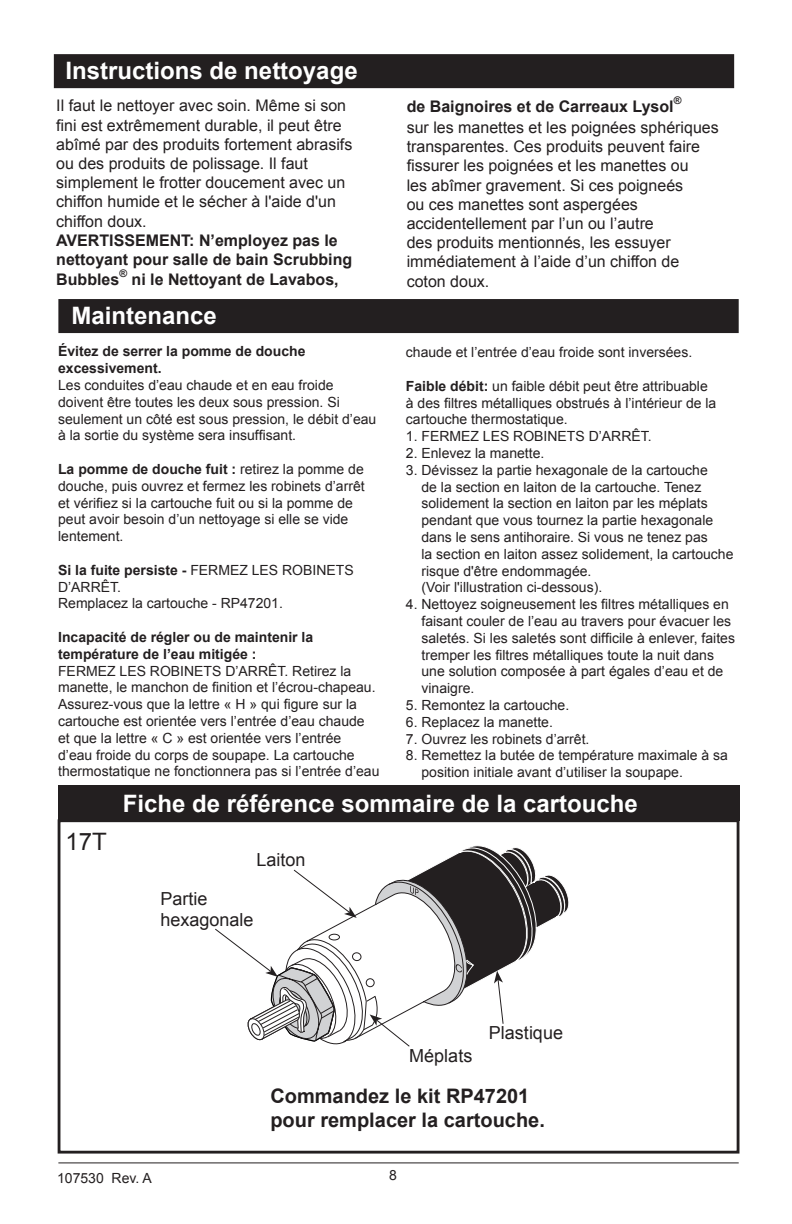
<style>
.page{position:relative;width:792px;height:1224px;background:#fff}
.page>*{position:absolute;margin:0;border:0;box-sizing:border-box;transform-origin:0 0}
.t1{font:700 24px "Arial";color:#fff}
.t2{font:24px "Arial";color:#231f20}
.t3{font:700 20px/24px "Arial";color:#231f20}
.t4{font:18px/21.6px "Arial";color:#231f20}
.t5{font:16px/19.2px "Arial";color:#231f20}
.t6{font:700 16px/19.8px "Arial";color:#231f20}
.t7{font:14px/16.8px "Arial";color:#231f20}
.t8{font:700 14px/16.8px "Arial";color:#231f20}
.t9{font:700 10.4px "Arial";color:#231f20}
.s1{font-weight:700}
</style>
<div class="page">
<div style="left:58px;top:785px;width:681px;height:35px;background:#231f20"></div>
<div style="left:59px;top:300px;width:679px;height:32px;background:#231f20"></div>
<div style="left:58px;top:299px;width:681px;height:34px;border:2px solid #231f20"></div>
<hr style="left:58px;top:1162px;width:681px;height:1px;background:#231f20">
<div style="left:55px;top:55px;width:678px;height:32px;background:#231f20"></div>
<div style="left:54px;top:54px;width:680px;height:34px;border:2px solid #231f20"></div>
<div style="left:58px;top:819px;width:681px;height:335px;border:3px solid #231f20"></div>
<svg style="left:215px;top:845px;width:354px;height:202px"></svg>
<h1 class="t1" style="left:66px;top:55px;width:294px">Instructions de nettoyage</h1>
<p class="t5" style="left:56px;top:96px;width:298px">Il faut le nettoyer avec soin. Même si son fini est extrêmement durable, il peut être abîmé par des produits fortement abrasifs ou des produits de polissage. Il faut simplement le frotter doucement avec un chiffon humide et le sécher à l'aide d'un chiffon doux.</p>
<p class="t6" style="left:56px;top:231px;width:298px">AVERTISSEMENT: N’employez pas le nettoyant pour salle de bain Scrubbing<br>Bubbles</p>
<p class="t9" style="left:119px;top:267px;width:9px">®</p>
<p class="t6" style="left:132px;top:270px;width:209px">ni le Nettoyant de Lavabos,</p>
<h1 class="t1" style="left:72px;top:300px;width:147px">Maintenance</h1>
<p class="t8" style="left:58px;top:344px;width:249px">Évitez de serrer la pomme de douche excessivement.</p>
<p class="t7" style="left:58px;top:377px;width:320px">Les conduites d’eau chaude et en eau froide doivent être toutes les deux sous pression. Si seulement un côté est sous pression, le débit d’eau à la sortie du système sera insuffisant.</p>
<p class="t7" style="left:58px;top:461px;width:308px"><span class="s1">La pomme de douche fuit :</span> retirez la pomme de douche, puis ouvrez et fermez les robinets d’arrêt et vérifiez si la cartouche fuit ou si la pomme de peut avoir besoin d’un nettoyage si elle se vide lentement.</p>
<p class="t7" style="left:58px;top:562px;width:297px"><span class="s1">Si la fuite persiste -</span> FERMEZ LES ROBINETS<br>D’ARRÊT.<br>Remplacez la cartouche - RP47201.</p>
<p class="t8" style="left:58px;top:629px;width:257px">Incapacité de régler ou de maintenir la température de l’eau mitigée :</p>
<p class="t7" style="left:58px;top:662px;width:323px">FERMEZ LES ROBINETS D’ARRÊT. Retirez la manette, le manchon de finition et l’écrou-chapeau.<br>Assurez-vous que la lettre « H » qui figure sur la cartouche est orientée vers l’entrée d’eau chaude et que la lettre « C » est orientée vers l’entrée<br>d’eau froide du corps de soupape. La cartouche thermostatique ne fonctionnera pas si l’entrée d’eau</p>
<p class="t9" style="left:674px;top:94px;width:9px">®</p>
<p class="t5" style="left:407px;top:118px;width:314px">sur les manettes et les poignées sphériques transparentes. Ces produits peuvent faire fissurer les poignées et les manettes ou<br>les abîmer gravement. Si ces poigneés<br>ou ces manettes sont aspergées accidentellement par l’un ou l’autre<br>des produits mentionnés, les essuyer immédiatement à l’aide d’un chiffon de coton doux.</p>
<p class="t6" style="left:407px;top:97px;width:269px">de Baignoires et de Carreaux Lysol</p>
<p class="t7" style="left:406px;top:344px;width:288px">chaude et l’entrée d’eau froide sont inversées.</p>
<p class="t7" style="left:406px;top:378px;width:312px"><span class="s1">Faible débit:</span> un faible débit peut être attribuable à des filtres métalliques obstrués à l’intérieur de la cartouche thermostatique.</p>
<p class="t7" style="left:406px;top:428px;width:247px">1. FERMEZ LES ROBINETS D’ARRÊT.</p>
<p class="t7" style="left:406px;top:445px;width:140px">2. Enlevez la manette.</p>
<p class="t7" style="left:421px;top:462px;width:314px;text-indent:-16px">3. Dévissez la partie hexagonale de la cartouche<br>de la section en laiton de la cartouche. Tenez solidement la section en laiton par les méplats pendant que vous tournez la partie hexagonale dans le sens antihoraire. Si vous ne tenez pas<br>la section en laiton assez solidement, la cartouche risque d'être endommagée.<br>(Voir l'illustration ci-dessous).</p>
<p class="t7" style="left:421px;top:596px;width:315px;text-indent:-16px">4. Nettoyez soigneusement les filtres métalliques en faisant couler de l’eau au travers pour évacuer les saletés. Si les saletés sont difficile à enlever, faites tremper les filtres métalliques toute la nuit dans une solution composée à part égales d’eau et de vinaigre.</p>
<p class="t7" style="left:406px;top:697px;width:165px">5. Remontez la cartouche.</p>
<p class="t7" style="left:406px;top:714px;width:149px">6. Replacez la manette.</p>
<p class="t7" style="left:406px;top:730px;width:185px">7. Ouvrez les robinets d’arrêt.</p>
<p class="t7" style="left:421px;top:747px;width:308px;text-indent:-16px">8. Remettez la butée de température maximale à sa position initiale avant d’utiliser la soupape.</p>
<h1 class="t2" style="left:66px;top:825px;width:43px">17T</h1>
<h1 class="t1" style="left:123px;top:788px;width:516px">Fiche de référence sommaire de la cartouche</h1>
<p class="t4" style="left:256px;top:849px;width:51px">Laiton</p>
<p class="t4" style="left:161px;top:888px;width:95px">Partie hexagonale</p>
<p class="t4" style="left:409px;top:1045px;width:65px">Méplats</p>
<p class="t4" style="left:489px;top:1022px;width:76px">Plastique</p>
<h2 class="t3" style="left:270px;top:1085px;width:276px">Commandez le kit RP47201 pour remplacer la cartouche.</h2>
<p class="t7" style="left:57px;top:1170px;width:96px">107530 Rev. A</p>
<p class="t7" style="left:389px;top:1167px;width:9px">8</p>
</div>
